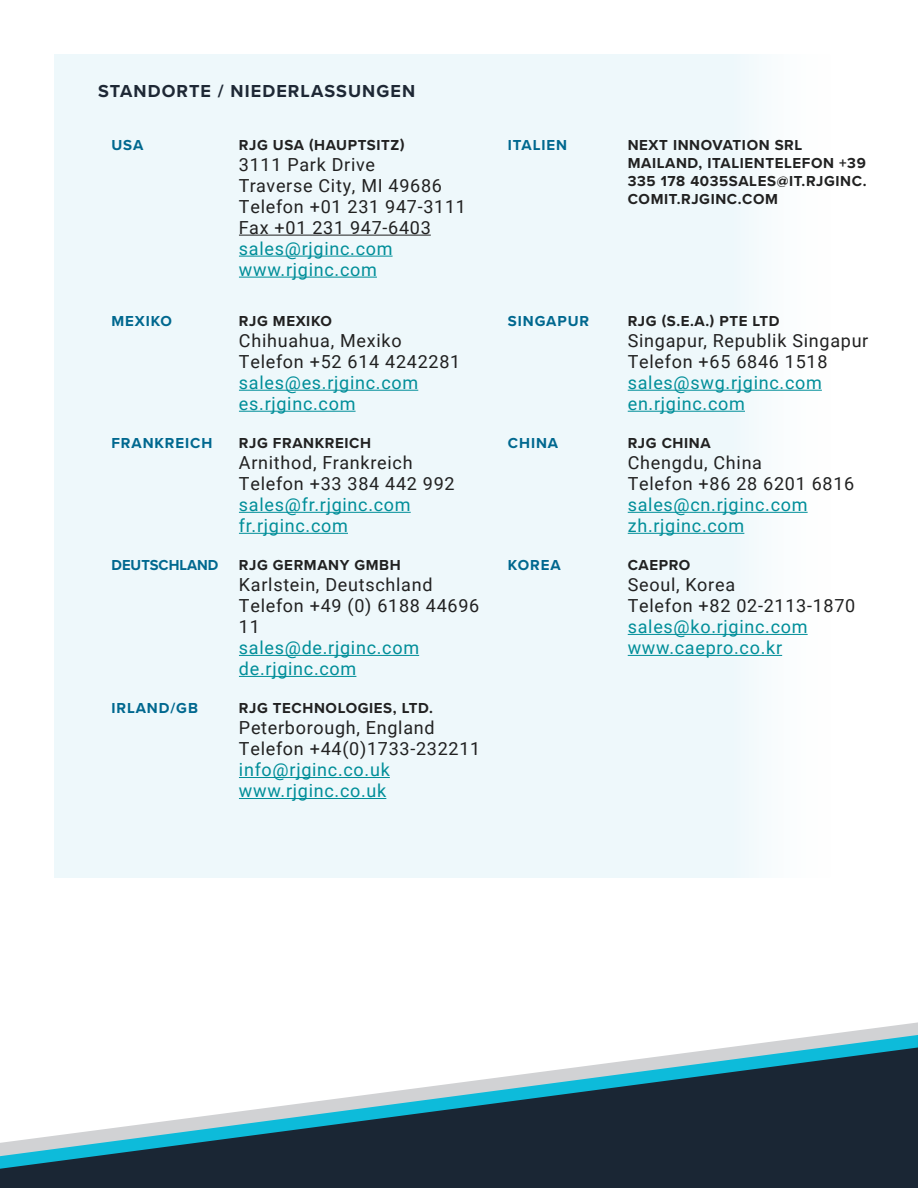
<style>
.page{position:relative;width:918px;height:1188px;background:#fff}
.page>*{position:absolute;margin:0;border:0;box-sizing:border-box;transform-origin:0 0}
.t1{font:18px/21px "Roboto";letter-spacing:.04em;color:#212121}
.t2{font:18px/21px "Roboto";letter-spacing:.04em;color:#008e99}
.t3{font:700 18px "Proxima Nova";letter-spacing:.06em;color:#1e2835}
.t4{font:700 15px/18px "Proxima Nova";letter-spacing:.04em;color:#212121}
.t5{font:700 15px "Proxima Nova";letter-spacing:.06em;color:#00688f}
.t6{font:700 15px "Proxima Nova";color:#00688f}
</style>
<div class="page">
<div style="left:54px;top:54px;width:793px;height:824px;background:linear-gradient(to right,#ebf7fa,#f4fafc)"></div>
<hr style="left:239px;top:235px;width:192px;height:1px;background:#212121">
<hr style="left:239px;top:256px;width:154px;height:1px;background:#008e99">
<hr style="left:239px;top:277px;width:138px;height:1px;background:#008e99">
<hr style="left:239px;top:390px;width:179px;height:1px;background:#008e99">
<hr style="left:239px;top:411px;width:117px;height:1px;background:#008e99">
<hr style="left:628px;top:390px;width:194px;height:1px;background:#008e99">
<hr style="left:628px;top:411px;width:117px;height:1px;background:#008e99">
<hr style="left:239px;top:512px;width:172px;height:1px;background:#008e99">
<hr style="left:239px;top:533px;width:109px;height:1px;background:#008e99">
<hr style="left:628px;top:512px;width:180px;height:1px;background:#008e99">
<hr style="left:628px;top:533px;width:116px;height:1px;background:#008e99">
<hr style="left:239px;top:655px;width:180px;height:1px;background:#008e99">
<hr style="left:239px;top:676px;width:117px;height:1px;background:#008e99">
<hr style="left:628px;top:634px;width:180px;height:1px;background:#008e99">
<hr style="left:628px;top:655px;width:154px;height:1px;background:#008e99">
<hr style="left:239px;top:777px;width:151px;height:1px;background:#008e99">
<hr style="left:239px;top:798px;width:147px;height:1px;background:#008e99">
<svg style="left:824px;top:1022px;width:94px;height:13px"></svg>
<div style="left:0;top:1176px;width:918px;height:12px;background:#1a2634"></div>
<svg style="left:0;top:1035px;width:918px;height:141px"></svg>
<p class="t3" style="left:98px;top:78px;width:319px">STANDORTE / NIEDERLASSUNGEN</p>
<p class="t5" style="left:112px;top:134px;width:33px">USA</p>
<p class="t4" style="left:239px;top:135px;width:167px">RJG USA (HAUPTSITZ)</p>
<p class="t1" style="left:239px;top:153px;width:229px">3111 Park Drive<br>Traverse City, MI 49686<br>Telefon +01 231 947‑3111<br>Fax +01 231 947‑6403</p>
<p class="t2" style="left:239px;top:237px;width:155px">sales@rjginc.com www.rjginc.com</p>
<p class="t5" style="left:112px;top:310px;width:62px">MEXIKO</p>
<p class="t4" style="left:239px;top:312px;width:95px">RJG MEXIKO</p>
<p class="t1" style="left:239px;top:329px;width:223px">Chihuahua, Mexiko<br>Telefon +52 614 4242281</p>
<p class="t2" style="left:239px;top:371px;width:181px">sales@es.rjginc.com es.rjginc.com</p>
<p class="t5" style="left:112px;top:432px;width:102px">FRANKREICH</p>
<p class="t4" style="left:239px;top:434px;width:134px">RJG FRANKREICH</p>
<p class="t1" style="left:239px;top:451px;width:217px">Arnithod, Frankreich<br>Telefon +33 384 442 992</p>
<p class="t2" style="left:239px;top:493px;width:173px">sales@fr.rjginc.com fr.rjginc.com</p>
<p class="t6" style="left:112px;top:554px;width:108px">DEUTSCHLAND</p>
<p class="t4" style="left:239px;top:556px;width:163px">RJG GERMANY GMBH</p>
<p class="t1" style="left:239px;top:574px;width:242px">Karlstein, Deutschland<br>Telefon +49 (0) 6188 44696<br>11</p>
<p class="t2" style="left:239px;top:637px;width:182px">sales@de.rjginc.com de.rjginc.com</p>
<p class="t5" style="left:112px;top:697px;width:88px">IRLAND/GB</p>
<p class="t4" style="left:239px;top:699px;width:194px">RJG TECHNOLOGIES, LTD.</p>
<p class="t1" style="left:239px;top:717px;width:243px">Peterborough, England<br>Telefon +44(0)1733-232211</p>
<p class="t2" style="left:239px;top:759px;width:152px">info@rjginc.co.uk www.rjginc.co.uk</p>
<p class="t5" style="left:508px;top:134px;width:61px">ITALIEN</p>
<p class="t4" style="left:628px;top:135px;width:240px">NEXT INNOVATION SRL<br>MAILAND, ITALIENTELEFON +39<br>335 178 4035SALES@IT.RJGINC.<br>COMIT.RJGINC.COM</p>
<p class="t5" style="left:508px;top:310px;width:83px">SINGAPUR</p>
<p class="t4" style="left:628px;top:312px;width:153px">RJG (S.E.A.) PTE LTD</p>
<p class="t1" style="left:628px;top:329px;width:242px">Singapur, Republik Singapur<br>Telefon +65 6846 1518</p>
<p class="t2" style="left:628px;top:371px;width:196px">sales@swg.rjginc.com en.rjginc.com</p>
<p class="t5" style="left:508px;top:432px;width:52px">CHINA</p>
<p class="t4" style="left:628px;top:434px;width:84px">RJG CHINA</p>
<p class="t1" style="left:628px;top:451px;width:228px">Chengdu, China<br>Telefon +86 28 6201 6816</p>
<p class="t2" style="left:628px;top:493px;width:181px">sales@cn.rjginc.com zh.rjginc.com</p>
<p class="t5" style="left:508px;top:554px;width:54px">KOREA</p>
<p class="t4" style="left:628px;top:556px;width:64px">CAEPRO</p>
<p class="t1" style="left:628px;top:574px;width:229px">Seoul, Korea<br>Telefon +82 02‑2113‑1870</p>
<p class="t2" style="left:628px;top:616px;width:181px">sales@ko.rjginc.com www.caepro.co.kr</p>
</div>
